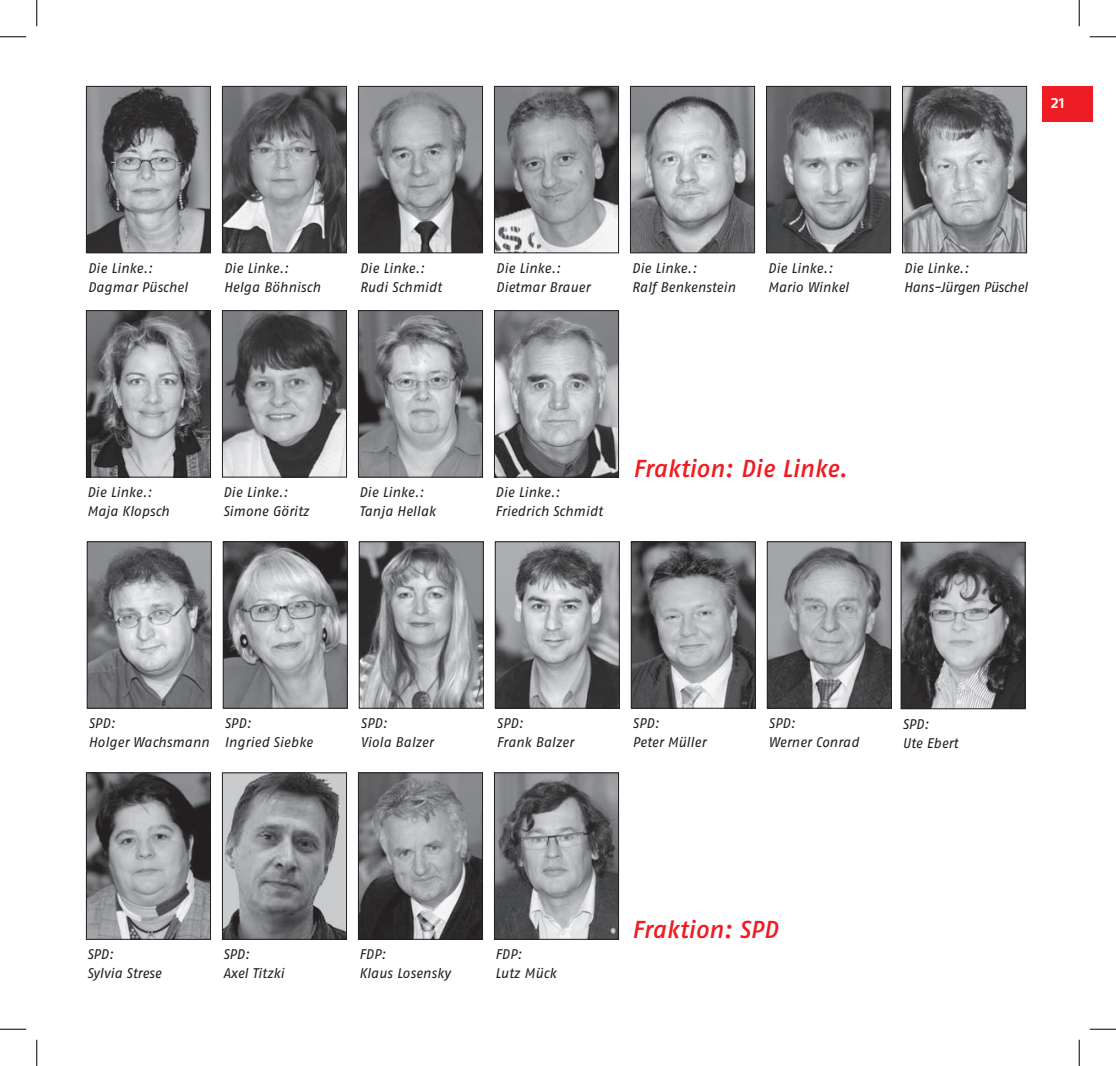
<style>
.page{position:relative;width:1116px;height:1066px;background:#fff}
.page>*{position:absolute;margin:0;border:0;box-sizing:border-box;transform-origin:0 0}
.t1{font:italic 24.5px "Fago No Med";letter-spacing:-.005em;color:#ee1d23}
.t2{font:17.5px "Fago No Med";color:#fff}
.t3{font:italic 14px/19.2px "Fago No";letter-spacing:-.005em;color:#231f20}
.t4{font:italic 14px/19.2px "Fago No";letter-spacing:-.025em;color:#231f20}
</style>
<div class="page">
<div style="left:1042px;top:86px;width:50px;height:36px;background:#ee1d23"></div>
<img style="left:88px;top:88px;width:121px;height:163px">
<div style="left:86px;top:86px;width:125px;height:167px;border:1px solid #231f20"></div>
<img style="left:224px;top:88px;width:121px;height:163px">
<div style="left:222px;top:86px;width:125px;height:167px;border:1px solid #231f20"></div>
<img style="left:360px;top:88px;width:121px;height:163px">
<div style="left:358px;top:86px;width:125px;height:167px;border:1px solid #231f20"></div>
<img style="left:496px;top:88px;width:121px;height:163px">
<div style="left:494px;top:86px;width:125px;height:167px;border:1px solid #231f20"></div>
<img style="left:632px;top:88px;width:120px;height:163px">
<div style="left:630px;top:86px;width:124px;height:167px;border:1px solid #231f20"></div>
<img style="left:768px;top:88px;width:120px;height:163px">
<div style="left:766px;top:86px;width:124px;height:167px;border:1px solid #231f20"></div>
<img style="left:903px;top:88px;width:121px;height:163px">
<div style="left:901px;top:86px;width:125px;height:167px;border:1px solid #231f20"></div>
<img style="left:88px;top:312px;width:121px;height:163px">
<div style="left:86px;top:310px;width:125px;height:167px;border:1px solid #231f20"></div>
<img style="left:224px;top:312px;width:121px;height:163px">
<div style="left:222px;top:310px;width:125px;height:167px;border:1px solid #231f20"></div>
<img style="left:360px;top:312px;width:121px;height:163px">
<div style="left:358px;top:310px;width:125px;height:167px;border:1px solid #231f20"></div>
<img style="left:496px;top:312px;width:121px;height:163px">
<div style="left:494px;top:310px;width:125px;height:167px;border:1px solid #231f20"></div>
<img style="left:89px;top:543px;width:121px;height:163px">
<div style="left:87px;top:541px;width:125px;height:167px;border:1px solid #231f20"></div>
<img style="left:225px;top:543px;width:121px;height:163px">
<div style="left:223px;top:541px;width:125px;height:167px;border:1px solid #231f20"></div>
<img style="left:361px;top:543px;width:120px;height:163px">
<div style="left:359px;top:541px;width:124px;height:167px;border:1px solid #231f20"></div>
<img style="left:496px;top:543px;width:121px;height:163px">
<div style="left:494px;top:541px;width:125px;height:167px;border:1px solid #231f20"></div>
<img style="left:632px;top:543px;width:121px;height:163px">
<div style="left:630px;top:541px;width:125px;height:167px;border:1px solid #231f20"></div>
<img style="left:768px;top:543px;width:121px;height:163px">
<div style="left:766px;top:541px;width:125px;height:167px;border:1px solid #231f20"></div>
<img style="left:902px;top:544px;width:121px;height:163px">
<div style="left:900px;top:542px;width:125px;height:167px;border:1px solid #231f20"></div>
<img style="left:88px;top:774px;width:121px;height:163px">
<div style="left:86px;top:772px;width:125px;height:167px;border:1px solid #231f20"></div>
<img style="left:224px;top:774px;width:121px;height:163px">
<div style="left:222px;top:772px;width:125px;height:167px;border:1px solid #231f20"></div>
<img style="left:360px;top:774px;width:121px;height:163px">
<div style="left:358px;top:772px;width:125px;height:167px;border:1px solid #231f20"></div>
<img style="left:496px;top:774px;width:121px;height:163px">
<div style="left:494px;top:772px;width:125px;height:167px;border:1px solid #231f20"></div>
<svg style="left:0;top:36px;width:26px;height:1px"></svg>
<svg style="left:1089px;top:36px;width:26px;height:1px"></svg>
<svg style="left:0;top:1029px;width:26px;height:1px"></svg>
<svg style="left:1089px;top:1029px;width:26px;height:1px"></svg>
<svg style="left:36px;top:0;width:1px;height:26px"></svg>
<svg style="left:36px;top:1039px;width:1px;height:27px"></svg>
<svg style="left:1078px;top:0;width:1px;height:26px"></svg>
<svg style="left:1078px;top:1039px;width:1px;height:27px"></svg>
<p class="t2" style="left:1049px;top:92px;width:16px">21</p>
<p class="t3" style="left:88px;top:258px;width:101px">Die Linke.:<br>Dagmar Püschel</p>
<p class="t3" style="left:224px;top:258px;width:98px">Die Linke.:<br>Helga Böhnisch</p>
<p class="t3" style="left:359px;top:258px;width:83px">Die Linke.:<br>Rudi Schmidt</p>
<p class="t3" style="left:495px;top:258px;width:96px">Die Linke.:<br>Dietmar Brauer</p>
<p class="t3" style="left:631px;top:258px;width:105px">Die Linke.:<br>Ralf Benkenstein</p>
<p class="t3" style="left:767px;top:258px;width:83px">Die Linke.:<br>Mario Winkel</p>
<p class="t4" style="left:903px;top:258px;width:125px">Die Linke.:<br>Hans-Jürgen Püschel</p>
<p class="t3" style="left:87px;top:482px;width:84px">Die Linke.:<br>Maja Klopsch</p>
<p class="t3" style="left:223px;top:482px;width:88px">Die Linke.:<br>Simone Göritz</p>
<p class="t3" style="left:359px;top:482px;width:78px">Die Linke.:<br>Tanja Hellak</p>
<p class="t3" style="left:495px;top:482px;width:109px">Die Linke.:<br>Friedrich Schmidt</p>
<h1 class="t1" style="left:632px;top:455px;width:216px">Fraktion: Die Linke.</h1>
<p class="t3" style="left:88px;top:713px;width:122px">SPD:<br>Holger Wachsmann</p>
<p class="t3" style="left:224px;top:713px;width:90px">SPD:<br>Ingried Siebke</p>
<p class="t3" style="left:360px;top:713px;width:74px">SPD:<br>Viola Balzer</p>
<p class="t3" style="left:496px;top:713px;width:79px">SPD:<br>Frank Balzer</p>
<p class="t3" style="left:632px;top:713px;width:75px">SPD:<br>Peter Müller</p>
<p class="t3" style="left:768px;top:713px;width:92px">SPD:<br>Werner Conrad</p>
<p class="t3" style="left:902px;top:714px;width:57px">SPD:<br>Ute Ebert</p>
<p class="t3" style="left:87px;top:944px;width:76px">SPD:<br>Sylvia Strese</p>
<p class="t3" style="left:223px;top:944px;width:63px">SPD:<br>Axel Titzki</p>
<p class="t3" style="left:359px;top:944px;width:93px">FDP:<br>Klaus Losensky</p>
<p class="t3" style="left:495px;top:944px;width:63px">FDP:<br>Lutz Mück</p>
<h1 class="t1" style="left:631px;top:915px;width:146px">Fraktion: SPD</h1>
</div>
